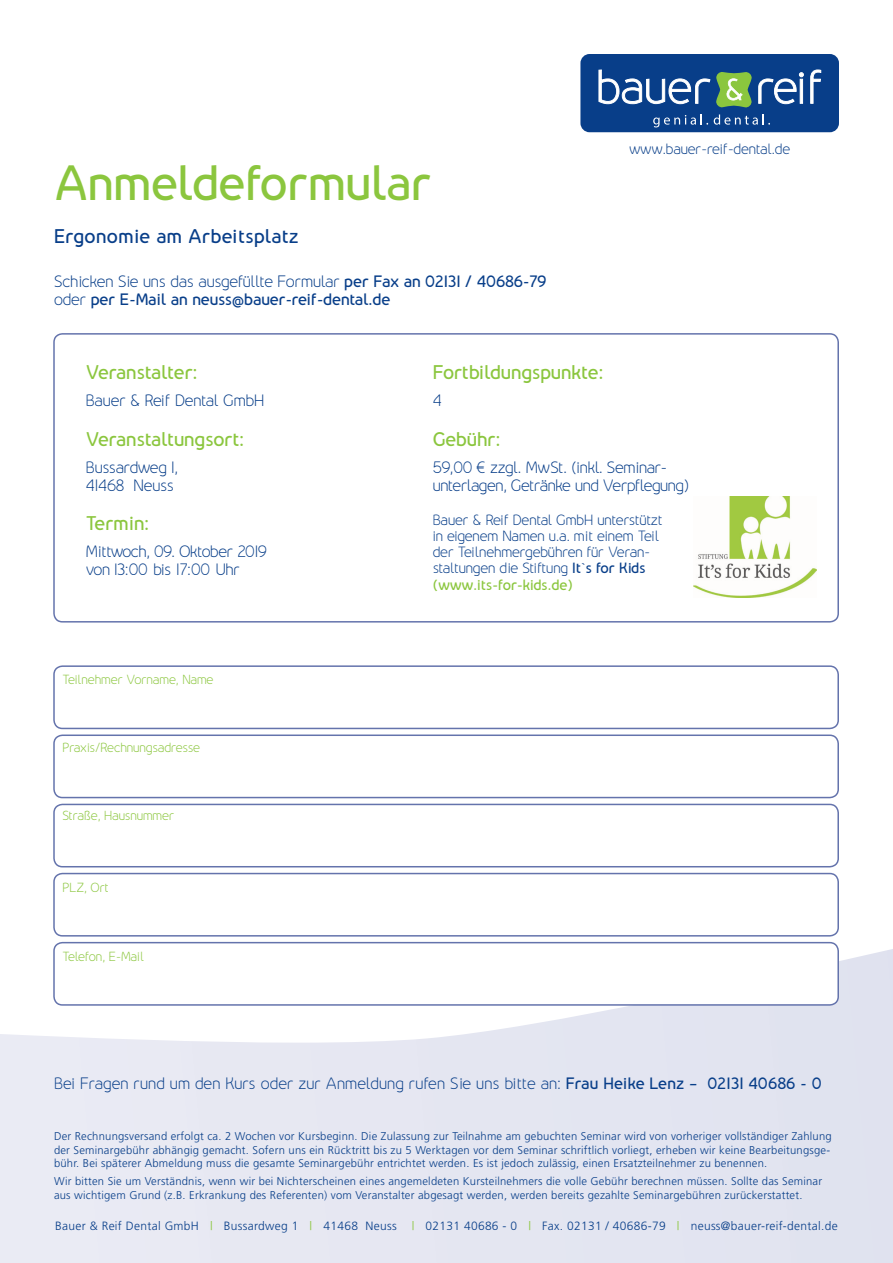
<style>
.page{position:relative;width:893px;height:1263px;background:#fff}
.page>*{position:absolute;margin:0;border:0;box-sizing:border-box;transform-origin:0 0}
.t1{font:600 45px "Nevo";letter-spacing:-.01em;color:#8bc63e}
.t2{font:600 18px "Nevo";letter-spacing:-.01em;color:#8bc63e}
.t3{font:600 18px "Nevo";letter-spacing:.015em;color:#083e89}
.t4{font:300 15px/18px "Nevo";letter-spacing:-.015em;color:#083e89}
.t5{font:600 15px/18px "Nevo";letter-spacing:-.01em;color:#083e89}
.t6{font:300 15px "Nevo";letter-spacing:.005em;color:#083e89}
.t7{font:300 13.5px/16.2px "Nevo";letter-spacing:-.01em;color:#083e89}
.t8{font:300 12px "Frutiger";letter-spacing:.025em;color:#083e89}
.t9{font:300 12px "Nevo";letter-spacing:-.01em;color:#8bc63e}
.t10{font:300 11.25px/13.5px "Frutiger";letter-spacing:.02em;color:#083e89}
.s1{font-weight:300}
.s2{font-weight:600}
.s3{font-weight:600;color:#8bc63e}
.s4{color:#8bc63e}
</style>
<div class="page">
<svg style="left:0;top:949px;width:893px;height:314px;background:#e7e8f2"></svg>
<svg style="left:53px;top:333px;width:786px;height:289px"></svg>
<div style="left:580px;top:54px;width:259px;height:78px;background:#083e89;border-radius:9px"></div>
<svg style="left:758px;top:72px;width:46px;height:33px"></svg>
<div style="left:800px;top:79px;width:3px;height:25px;border:1px solid #fff"></div>
<svg style="left:810px;top:70px;width:12px;height:34px"></svg>
<svg style="left:598px;top:69px;width:154px;height:39px"></svg>
<svg style="left:653px;top:114px;width:55px;height:13px"></svg>
<svg style="left:714px;top:114px;width:56px;height:11px"></svg>
<div style="left:53px;top:873px;width:786px;height:63px;border:2px solid #6473ac;border-radius:9px"></div>
<div style="left:53px;top:804px;width:786px;height:63px;border:2px solid #6473ac;border-radius:9px"></div>
<div style="left:53px;top:734px;width:786px;height:64px;border:2px solid #6473ac;border-radius:9px"></div>
<div style="left:53px;top:665px;width:786px;height:64px;border:2px solid #6473ac;border-radius:9px"></div>
<div style="left:54px;top:943px;width:784px;height:62px;background:#fff;border-radius:9px"></div>
<div style="left:53px;top:942px;width:786px;height:64px;border:2px solid #6473ac;border-radius:9px"></div>
<img style="left:693px;top:497px;width:124px;height:100px">
<h1 class="t1" style="left:54px;top:156px;width:379px">Anmeldeformular</h1>
<h2 class="t3" style="left:54px;top:226px;width:246px">Ergonomie am Arbeitsplatz</h2>
<h3 class="t5" style="left:54px;top:272px;width:494px"><span class="s1">Schicken Sie uns das ausgefüllte Formular</span> per Fax an 02131 / 40686-79 <span class="s1">oder</span> per E-Mail an neuss@bauer-reif-dental.de</h3>
<p class="t7" style="left:629px;top:141px;width:163px">www.bauer-reif-dental.de</p>
<h2 class="t2" style="left:86px;top:361px;width:113px">Veranstalter:</h2>
<h3 class="t4" style="left:86px;top:391px;width:180px">Bauer &amp; Reif Dental GmbH</h3>
<h2 class="t2" style="left:86px;top:428px;width:159px">Veranstaltungsort:</h2>
<h3 class="t4" style="left:86px;top:458px;width:93px">Bussardweg 1,<br>41468 Neuss</h3>
<h2 class="t2" style="left:86px;top:512px;width:65px">Termin:</h2>
<h3 class="t4" style="left:86px;top:542px;width:183px">Mittwoch, 09. Oktober 2019 von 13:00 bis 17:00 Uhr</h3>
<p class="t9" style="left:63px;top:673px;width:152px">Teilnehmer Vorname, Name</p>
<p class="t9" style="left:63px;top:741px;width:139px">Praxis/Rechnungsadresse</p>
<p class="t9" style="left:63px;top:809px;width:113px">Straße, Hausnummer</p>
<p class="t9" style="left:63px;top:880px;width:48px">PLZ, Ort</p>
<p class="t9" style="left:63px;top:949px;width:83px">Telefon, E-Mail</p>
<h2 class="t2" style="left:433px;top:361px;width:172px">Fortbildungspunkte:</h2>
<h3 class="t4" style="left:433px;top:391px;width:11px">4</h3>
<h2 class="t2" style="left:433px;top:428px;width:69px">Gebühr:</h2>
<h3 class="t4" style="left:433px;top:458px;width:258px">59,00 € zzgl. MwSt. (inkl. Seminar&shy;unterlagen, Getränke und Verpflegung)</h3>
<p class="t7" style="left:433px;top:512px;width:231px">Bauer &amp; Reif Dental GmbH unterstützt in eigenem Namen u.a. mit einem Teil der Teilnehmergebühren für Veran&shy;staltungen die Stiftung <span class="s2">It`s for Kids </span><span class="s3">(www.its-for-kids.de)</span></p>
<h3 class="t6" style="left:54px;top:1074px;width:769px">Bei Fragen rund um den Kurs oder zur Anmeldung rufen Sie uns bitte an: <span class="s2">Frau Heike Lenz – 02131 40686 - 0</span></h3>
<p class="t10" style="left:54px;top:1130px;width:779px">Der Rechnungsversand erfolgt ca. 2 Wochen vor Kursbeginn. Die Zulassung zur Teilnahme am gebuchten Seminar wird von vorheriger vollständiger Zahlung der Seminargebühr abhängig gemacht. Sofern uns ein Rücktritt bis zu 5 Werktagen vor dem Seminar schriftlich vorliegt, erheben wir keine Bearbeitungsge&shy;bühr. Bei späterer Abmeldung muss die gesamte Seminargebühr entrichtet werden. Es ist jedoch zulässig, einen Ersatzteilnehmer zu benennen.</p>
<p class="t10" style="left:54px;top:1175px;width:770px">Wir bitten Sie um Verständnis, wenn wir bei Nichterscheinen eines angemeldeten Kursteilnehmers die volle Gebühr berechnen müssen. Sollte das Seminar aus wichtigem Grund (z.B. Erkrankung des Referenten) vom Veranstalter abgesagt werden, werden bereits gezahlte Seminargebühren zurückerstattet.</p>
<p class="t8" style="left:55px;top:1219px;width:784px">Bauer &amp; Reif Dental GmbH <span class="s4">|</span> Bussardweg 1 <span class="s4">|</span> 41468 Neuss <span class="s4">|</span> 02131 40686 - 0 <span class="s4">|</span> Fax. 02131 / 40686-79 <span class="s4">|</span> neuss@bauer-reif-dental.de</p>
</div>
